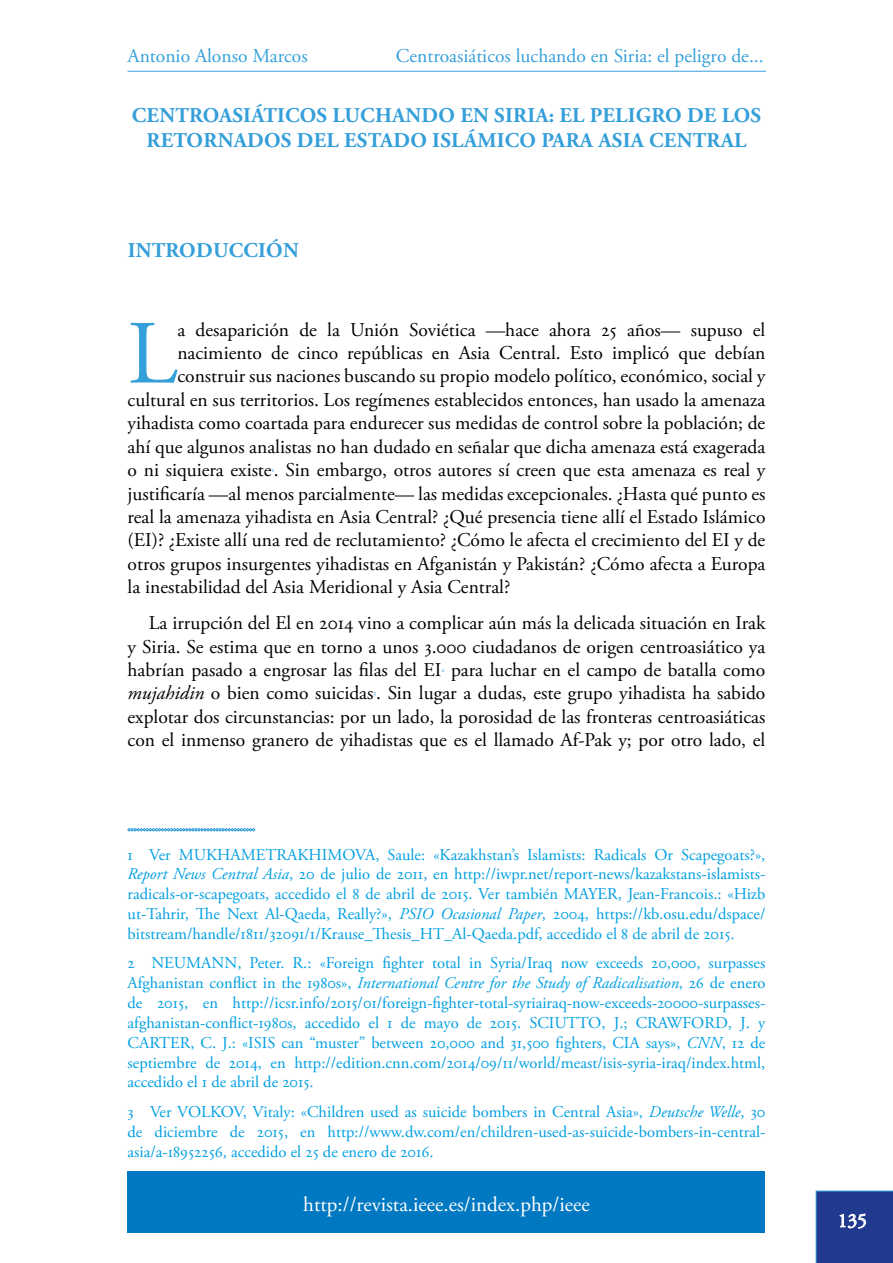
<style>
.page{position:relative;width:893px;height:1263px;background:#fff}
.page>*{position:absolute;margin:0;border:0;box-sizing:border-box;transform-origin:0 0}
.IEEE_ParrafoInicio{font:90.15px "Adobe Garamond Pro";color:#359fda}
.IEEE_TituloHoja1{font:700 21px/25.2px "Adobe Garamond Pro";letter-spacing:.015em;color:#359fda;text-align:center}
.t1{font:21px "Adobe Garamond Pro";color:#fff}
.IEEE_Apartado1{font:700 21px "Adobe Garamond Pro";letter-spacing:.015em;color:#359fda}
.IEEE_ParrafoInicio-2{font:19.5px/23.4px "Adobe Garamond Pro";color:#000;text-align:right}
.IEEE_parrafoNormal{font:19.5px/23.4px "Adobe Garamond Pro";color:#000;text-align:justify}
.t2{font:19.5px "Adobe Garamond Pro";color:#359fda}
.t3{font:19.5px "Adobe Garamond Pro";color:#fff}
.IEEE_notasPie{font:16.5px/19.8px "Adobe Garamond Pro";color:#009fe3;text-align:justify}
.IEEE_parrafoNormal-2{font:7.05px "Adobe Garamond Pro";color:#359fda}
.IEEE_ParrafoInicio-3{font:7.05px "Adobe Garamond Pro";color:#359fda}
.s1{font-style:italic}
</style>
<div class="page">
<div style="left:816px;top:1191px;width:77px;height:72px;background:#213a8f"></div>
<div style="left:128px;top:1171px;width:637px;height:62px;background:#0079c2"></div>
<hr style="left:128px;top:71px;width:638px;height:1px;background:#359fda">
<svg style="left:127px;top:828px;width:128px;height:3px"></svg>
<p class="t2" style="left:128px;top:44px;width:182px">Antonio Alonso Marcos</p>
<p class="t2" style="left:396px;top:44px;width:369px">Centroasiáticos luchando en Siria: el peligro de...</p>
<p class="IEEE_TituloHoja1" style="left:132px;top:103px;width:631px">CENTROASIÁTICOS LUCHANDO EN SIRIA: EL PELIGRO DE LOS<br>RETORNADOS DEL ESTADO ISLÁMICO PARA ASIA CENTRAL</p>
<p class="IEEE_Apartado1" style="left:128px;top:238px;width:173px">INTRODUCCIÓN</p>
<p class="IEEE_ParrafoInicio-2" style="left:128px;top:318px;width:639px">a desaparición de la Unión Soviética —hace ahora 25 años— supuso el nacimiento de cinco repúblicas en Asia Central. Esto implicó que debían construir sus naciones buscando su propio modelo político, económico, social y cultural en sus territorios. Los regímenes establecidos entonces, han usado la amenaza yihadista como coartada para endurecer sus medidas de control sobre la población; de ahí que algunos analistas no han dudado en señalar que dicha amenaza está exagerada o ni siquiera existe. Sin embargo, otros autores sí creen que esta amenaza es real y</p>
<p class="IEEE_ParrafoInicio" style="left:128px;top:300px;width:51px">L</p>
<p class="IEEE_ParrafoInicio-3" style="left:272px;top:466px;width:4px">1</p>
<p class="IEEE_ParrafoInicio-2" style="left:128px;top:482px;width:639px;text-align:justify">justificaría —al menos parcialmente— las medidas excepcionales. ¿Hasta qué punto es real la amenaza yihadista en Asia Central? ¿Qué presencia tiene allí el Estado Islámico (EI)? ¿Existe allí una red de reclutamiento? ¿Cómo le afecta el crecimiento del EI y de otros grupos insurgentes yihadistas en Afganistán y Pakistán? ¿Cómo afecta a Europa la inestabilidad del Asia Meridional y Asia Central?</p>
<p class="IEEE_parrafoNormal" style="left:128px;top:612px;width:639px;text-indent:21px">La irrupción del El en 2014 vino a complicar aún más la delicada situación en Irak y Siria. Se estima que en torno a unos 3.000 ciudadanos de origen centroasiático ya habrían pasado a engrosar las filas del EI</p>
<p class="IEEE_parrafoNormal" style="left:128px;top:659px;width:639px;text-align:right">para luchar en el campo de batalla como<br><span class="s1">mujahidin</span> o bien como suicidas. Sin lugar a dudas, este grupo yihadista ha sabido</p>
<p class="IEEE_parrafoNormal-2" style="left:441px;top:666px;width:5px">2</p>
<p class="IEEE_parrafoNormal-2" style="left:373px;top:689px;width:4px">3</p>
<p class="IEEE_parrafoNormal" style="left:128px;top:706px;width:639px">explotar dos circunstancias: por un lado, la porosidad de las fronteras centroasiáticas con el inmenso granero de yihadistas que es el llamado Af-Pak y; por otro lado, el</p>
<p class="IEEE_notasPie" style="left:128px;top:845px;width:639px">1 Ver MUKHAMETRAKHIMOVA, Saule: «Kazakhstan’s Islamists: Radicals Or Scapegoats?», <span class="s1">Report News Central Asia</span>, 20 de julio de 2011, en http://iwpr.net/report-news/kazakstans-islamists&shy;radicals-or-scapegoats, accedido el 8 de abril de 2015. Ver también MAYER, Jean-Francois.: «Hizb ut-Tahrir, The Next Al-Qaeda, Really?», <span class="s1">PSIO Ocasional Paper</span>, 2004, https://kb.osu.edu/dspace/ bitstream/handle/1811/32091/1/Krause_Thesis_HT_Al-Qaeda.pdf, accedido el 8 de abril de 2015.</p>
<p class="IEEE_notasPie" style="left:128px;top:954px;width:639px">2 NEUMANN, Peter. R.: «Foreign fighter total in Syria/Iraq now exceeds 20,000, surpasses Afghanistan conflict in the 1980s», <span class="s1">International Centre for the Study of Radicalisation</span>, 26 de enero de 2015, en http://icsr.info/2015/01/foreign-fighter-total-syriairaq-now-exceeds-20000-surpasses&shy;afghanistan-conflict-1980s, accedido el 1 de mayo de 2015. SCIUTTO, J.; CRAWFORD, J. y CARTER, C. J.: «ISIS can “muster” between 20,000 and 31,500 fighters, CIA says», <span class="s1">CNN</span>, 12 de septiembre de 2014, en http://edition.cnn.com/2014/09/11/world/meast/isis-syria-iraq/index.html, accedido el 1 de abril de 2015.</p>
<p class="IEEE_notasPie" style="left:128px;top:1102px;width:639px">3 Ver VOLKOV, Vitaly: «Children used as suicide bombers in Central Asia», <span class="s1">Deutsche Welle</span>, 30 de diciembre de 2015, en http://www.dw.com/en/children-used-as-suicide-bombers-in-central&shy;asia/a-18952256, accedido el 25 de enero de 2016.</p>
<p class="t1" style="left:303px;top:1191px;width:288px">http://revista.ieee.es/index.php/ieee</p>
<p class="t3" style="left:838px;top:1209px;width:31px">135</p>
</div>
